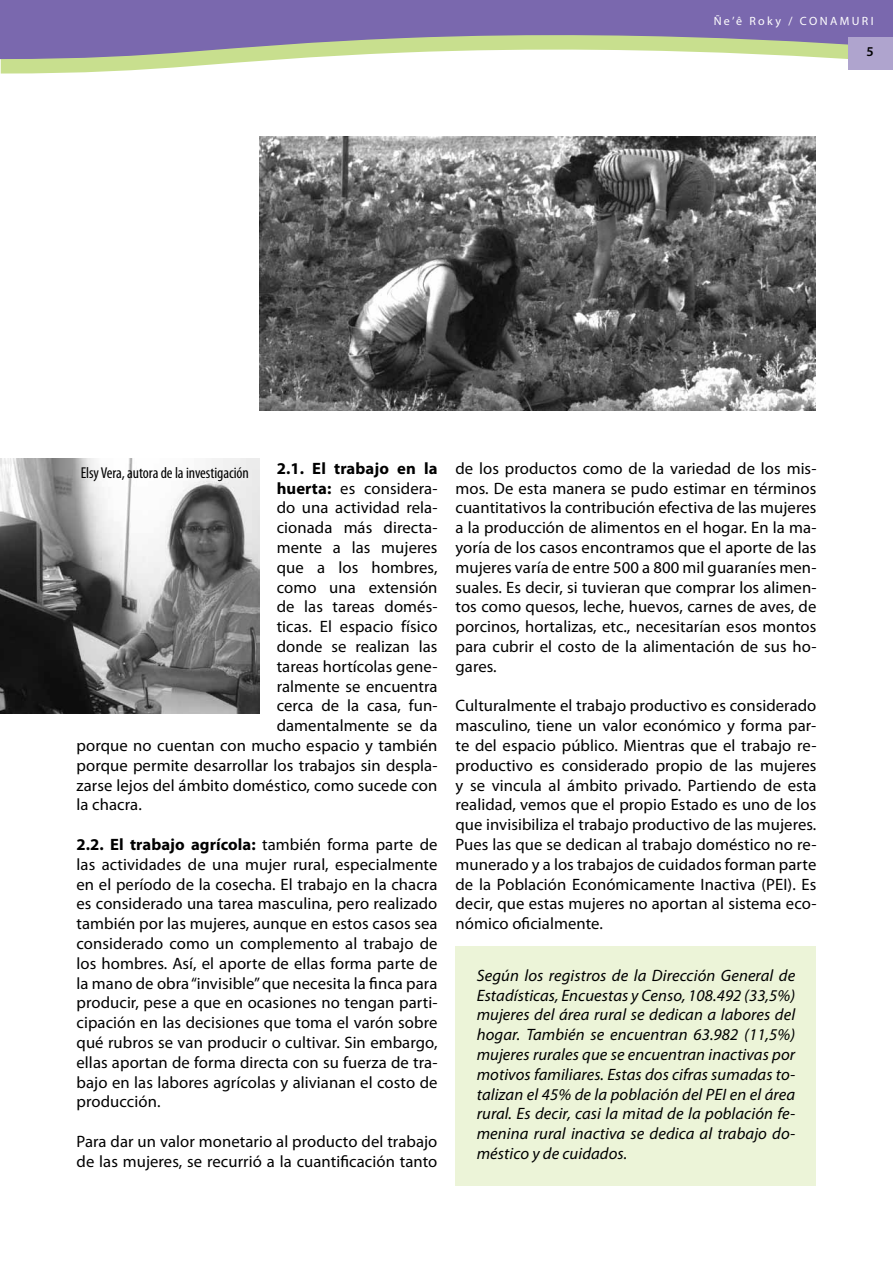
<style>
.page{position:relative;width:893px;height:1263px;background:#fff}
.page>*{position:absolute;margin:0;border:0;box-sizing:border-box;transform-origin:0 0}
.t1{font:16.5px/19.8px "Myriad Pro";letter-spacing:.005em;color:#000;text-align:justify}
.t2{font:italic 16.5px/19.8px "Myriad Pro";letter-spacing:.005em;color:#000;text-align:justify}
.t3{font:700 16.5px "Myriad Pro";letter-spacing:.005em;color:#000}
.t4{font:condensed 15.75px "Myriad Pro";letter-spacing:-.005em;color:#000}
.t5{font:600 13.5px "Myriad Pro";color:#000}
.t6{font:12px "Myriad Pro";letter-spacing:.2em;color:#fff}
.s1{font-weight:700}
</style>
<div class="page">
<svg style="left:0;top:60px;width:1px;height:14px"></svg>
<svg style="left:1px;top:60px;width:271px;height:14px;fill:#c8df8e"></svg>
<svg style="left:0;top:0;width:893px;height:60px"></svg>
<div style="left:455px;top:946px;width:361px;height:240px;background:#ecf4d8"></div>
<img style="left:260px;top:137px;width:556px;height:273px">
<img style="left:0;top:458px;width:260px;height:255px">
<div style="left:848px;top:37px;width:45px;height:33px;background:#afa4ce"></div>
<p class="t6" style="left:714px;top:14px;width:161px">Ñe’ê Roky / CONAMURI</p>
<p class="t5" style="left:866px;top:43px;width:9px">5</p>
<p class="t3" style="left:277px;top:457px;width:162px">2.1. El trabajo en la</p>
<p class="t1" style="left:277px;top:478px;width:162px"><span class="s1">huerta:</span> es considera-</p>
<p class="t1" style="left:277px;top:498px;width:162px">do una actividad rela-</p>
<p class="t1" style="left:277px;top:517px;width:162px">cionada más directa-</p>
<p class="t1" style="left:277px;top:537px;width:162px">mente a las mujeres</p>
<p class="t1" style="left:277px;top:557px;width:162px">que a los hombres,</p>
<p class="t1" style="left:277px;top:577px;width:162px">como una extensión</p>
<p class="t1" style="left:277px;top:597px;width:162px">de las tareas domés-</p>
<p class="t1" style="left:277px;top:616px;width:162px">ticas. El espacio físico</p>
<p class="t1" style="left:277px;top:636px;width:162px">donde se realizan las</p>
<p class="t1" style="left:277px;top:656px;width:162px">tareas hortícolas gene-</p>
<p class="t1" style="left:277px;top:676px;width:162px">ralmente se encuentra</p>
<p class="t1" style="left:277px;top:696px;width:162px">cerca de la casa, fun-</p>
<p class="t1" style="left:277px;top:715px;width:162px">damentalmente se da</p>
<p class="t1" style="left:77px;top:735px;width:362px">porque no cuentan con mucho espacio y también</p>
<p class="t1" style="left:77px;top:755px;width:362px">porque permite desarrollar los trabajos sin despla-</p>
<p class="t1" style="left:77px;top:775px;width:362px">zarse lejos del ámbito doméstico, como sucede con</p>
<p class="t1" style="left:77px;top:795px;width:67px">la chacra.</p>
<p class="t1" style="left:77px;top:834px;width:362px"><span class="s1">2.2. El trabajo agrícola:</span> también forma parte de las actividades de una mujer rural, especialmente en el período de la cosecha. El trabajo en la chacra es considerado una tarea masculina, pero realizado también por las mujeres, aunque en estos casos sea considerado como un complemento al trabajo de los hombres. Así, el aporte de ellas forma parte de la mano de obra “invisible” que necesita la finca para producir, pese a que en ocasiones no tengan parti&shy;cipación en las decisiones que toma el varón sobre qué rubros se van producir o cultivar. Sin embargo, ellas aportan de forma directa con su fuerza de tra&shy;bajo en las labores agrícolas y alivianan el costo de producción.</p>
<p class="t1" style="left:77px;top:1131px;width:362px">Para dar un valor monetario al producto del trabajo de las mujeres, se recurrió a la cuantificación tanto</p>
<p class="t4" style="left:81px;top:463px;width:170px">Elsy Vera, autora de la investigación</p>
<p class="t1" style="left:455px;top:458px;width:362px">de los productos como de la variedad de los mis&shy;mos. De esta manera se pudo estimar en términos cuantitativos la contribución efectiva de las mujeres a la producción de alimentos en el hogar. En la ma&shy;yoría de los casos encontramos que el aporte de las mujeres varía de entre 500 a 800 mil guaraníes men&shy;suales. Es decir, si tuvieran que comprar los alimen&shy;tos como quesos, leche, huevos, carnes de aves, de porcinos, hortalizas, etc., necesitarían esos montos para cubrir el costo de la alimentación de sus ho&shy;gares.</p>
<p class="t1" style="left:455px;top:696px;width:362px">Culturalmente el trabajo productivo es considerado masculino, tiene un valor económico y forma par&shy;te del espacio público. Mientras que el trabajo re&shy;productivo es considerado propio de las mujeres y se vincula al ámbito privado. Partiendo de esta realidad, vemos que el propio Estado es uno de los que invisibiliza el trabajo productivo de las mujeres.<br>Pues las que se dedican al trabajo doméstico no re&shy;munerado y a los trabajos de cuidados forman parte de la Población Económicamente Inactiva (PEI). Es decir, que estas mujeres no aportan al sistema eco&shy;nómico oficialmente.</p>
<p class="t2" style="left:477px;top:965px;width:320px">Según los registros de la Dirección General de Estadísticas, Encuestas y Censo, 108.492 (33,5%) mujeres del área rural se dedican a labores del hogar. También se encuentran 63.982 (11,5%) mujeres rurales que se encuentran inactivas por motivos familiares. Estas dos cifras sumadas to&shy;talizan el 45% de la población del PEI en el área rural. Es decir, casi la mitad de la población fe&shy;menina rural inactiva se dedica al trabajo do&shy;méstico y de cuidados.</p>
</div>
